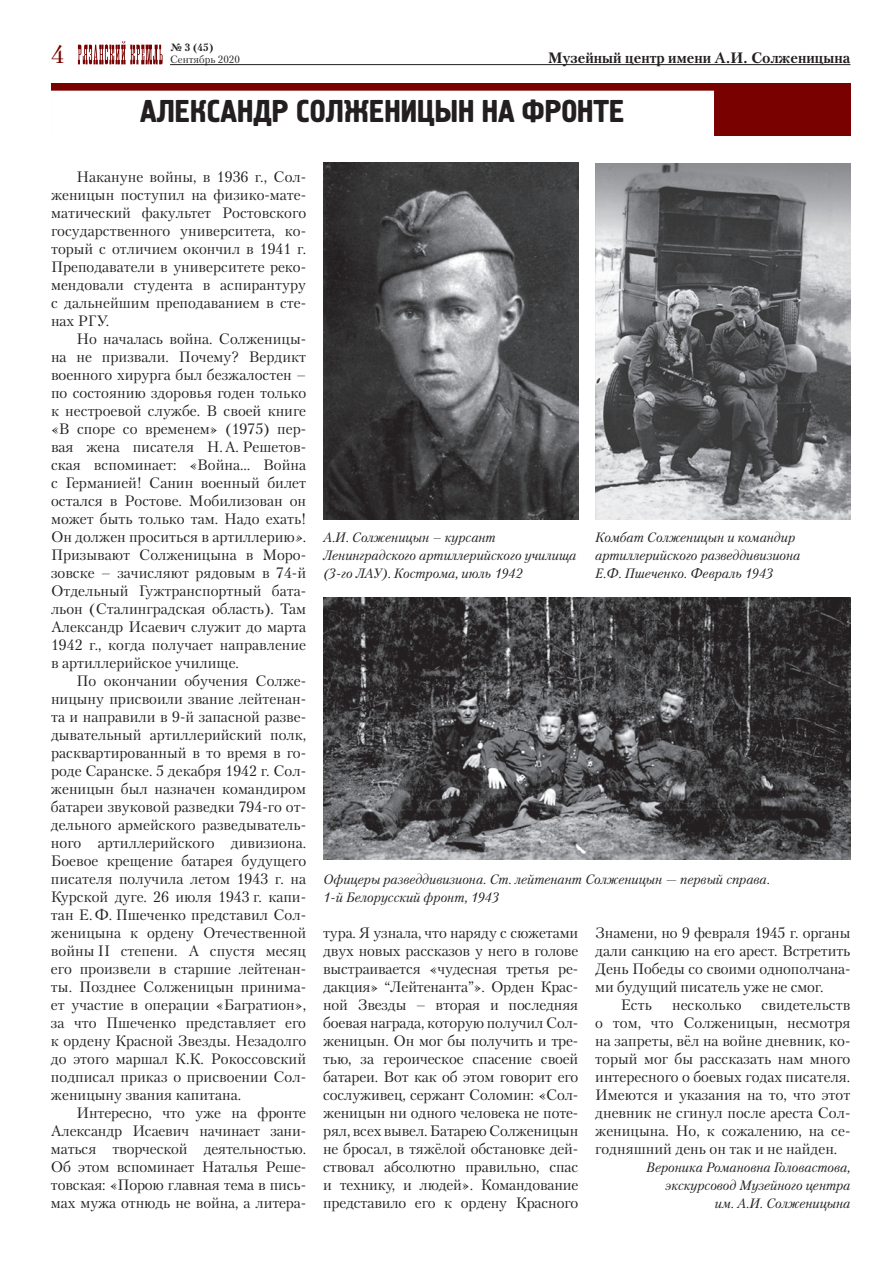
<style>
.page{position:relative;width:893px;height:1263px;background:#fff}
.page>*{position:absolute;margin:0;border:0;box-sizing:border-box;transform-origin:0 0}
.t1{font:31.5px "Hermes C";color:#231f20}
.t2{font:25.5px "Petersburg C";color:#790100}
.t3{font:15px/18px "Petersburg C";color:#231f20;text-align:justify}
.t4{font:700 15px "Petersburg C";color:#231f20}
.t5{font:italic 13.5px/18px "Petersburg C";color:#231f20}
.t6{font:10.5px "Petersburg C";color:#231f20}
.t7{font:700 10.5px "Petersburg C";color:#231f20}
.s1{font-style:italic}
</style>
<div class="page">
<svg style="left:78px;top:41px;width:85px;height:23px"></svg>
<hr style="left:170px;top:64px;width:680px;height:1px;background:#231f20">
<div style="left:51px;top:83px;width:799px;height:53px;background:#790100"></div>
<div style="left:50px;top:91px;width:664px;height:55px;background:#fff"></div>
<img style="left:595px;top:164px;width:256px;height:355px">
<img style="left:323px;top:597px;width:527px;height:263px">
<img style="left:323px;top:162px;width:255px;height:357px">
<h2 class="t2" style="left:51px;top:39px;width:15px">4</h2>
<p class="t7" style="left:170px;top:40px;width:45px">№ 3 (45)</p>
<p class="t4" style="left:548px;top:49px;width:304px">Музейный центр имени А.И. Солженицына</p>
<p class="t6" style="left:170px;top:53px;width:71px">Сентябрь 2020</p>
<h1 class="t1" style="left:140px;top:93px;width:421px">АЛЕКСАНДР СОЛЖЕНИЦЫН НА ФРОНТЕ</h1>
<p class="t3" style="left:51px;top:167px;width:257px;text-indent:26px">Накануне войны, в 1936 г., Сол&shy;женицын поступил на физико-мате&shy;матический факультет Ростовского государственного университета, ко&shy;торый с отличием окончил в 1941 г.<br>Преподаватели в университете реко&shy;мендовали студента в аспирантуру с дальнейшим преподаванием в сте&shy;нах РГУ.</p>
<p class="t3" style="left:51px;top:329px;width:257px;text-indent:26px">Но началась война. Солженицы&shy;на не призвали. Почему? Вердикт военного хирурга был безжалостен – по состоянию здоровья годен только к нестроевой службе. В своей книге «В споре со временем» (1975) пер&shy;вая жена писателя Н.А. Решетов&shy;ская вспоминает: «Война… Война с Германией! Санин военный билет остался в Ростове. Мобилизован он может быть только там. Надо ехать!<br>Он должен проситься в артиллерию<span class="s1">».<br></span>Призывают Солженицына в Моро&shy;зовске – зачисляют рядовым в 74-й Отдельный Гужтранспортный бата&shy;льон (Сталинградская область). Там Александр Исаевич служит до марта 1942 г., когда получает направление в артиллерийское училище.</p>
<p class="t3" style="left:51px;top:671px;width:257px;text-indent:26px">По окончании обучения Солже&shy;ницыну присвоили звание лейтенан&shy;та и направили в 9-й запасной разве&shy;дывательный артиллерийский полк, расквартированный в то время в го&shy;роде Саранске. 5 декабря 1942 г. Сол&shy;женицын был назначен командиром батареи звуковой разведки 794-го от&shy;дельного армейского разведыватель&shy;ного артиллерийского дивизиона.<br>Боевое крещение батарея будущего писателя получила летом 1943 г. на Курской дуге. 26 июля 1943 г. капи&shy;тан Е.Ф. Пшеченко представил Сол&shy;женицына к ордену Отечественной войны II степени. А спустя месяц его произвели в старшие лейтенан&shy;ты. Позднее Солженицын принима&shy;ет участие в операции «Багратион», за что Пшеченко представляет его к ордену Красной Звезды. Незадолго до этого маршал К.К. Рокоссовский подписал приказ о присвоении Сол&shy;женицыну звания капитана.</p>
<p class="t3" style="left:51px;top:1103px;width:257px;text-indent:26px">Интересно, что уже на фронте Александр Исаевич начинает зани&shy;маться творческой деятельностью.<br>Об этом вспоминает Наталья Реше&shy;товская: «Порою главная тема в пись&shy;мах мужа отнюдь не война, а литера-</p>
<p class="t5" style="left:323px;top:528px;width:255px">А.И. Солженицын – курсант<br>Ленинградского артиллерийского училища (3-го ЛАУ). Кострома, июль 1942</p>
<p class="t5" style="left:595px;top:528px;width:207px">Комбат Солженицын и командир артиллерийского разведдивизиона<br>Е.Ф. Пшеченко. Февраль 1943</p>
<p class="t5" style="left:323px;top:870px;width:448px">Офицеры разведдивизиона. Ст. лейтенант Солженицын — первый справа.<br>1-й Белорусский фронт, 1943</p>
<p class="t3" style="left:323px;top:923px;width:257px">тура. Я узнала, что наряду с сюжетами двух новых рассказов у него в голове выстраивается «чудесная третья ре&shy;дакция» “Лейтенанта”»<span class="s1">.</span> Орден Крас&shy;ной Звезды – вторая и последняя боевая награда, которую получил Сол&shy;женицын. Он мог бы получить и тре&shy;тью, за героическое спасение своей батареи. Вот как об этом говорит его сослуживец, сержант Соломин: «Сол&shy;женицын ни одного человека не поте&shy;рял, всех вывел. Батарею Солженицын не бросал, в тяжёлой обстановке дей&shy;ствовал абсолютно правильно, спас и технику, и людей»<span class="s1">.</span> Командование представило его к ордену Красного</p>
<p class="t3" style="left:595px;top:923px;width:257px">Знамени, но 9 февраля 1945 г. органы</p>
<p class="t3" style="left:595px;top:941px;width:257px">дали санкцию на его арест. Встретить</p>
<p class="t3" style="left:595px;top:959px;width:257px">День Победы со своими однополчана-</p>
<p class="t3" style="left:595px;top:977px;width:230px">ми будущий писатель уже не смог.</p>
<p class="t3" style="left:621px;top:995px;width:33px">Есть</p>
<p class="t3" style="left:672px;top:995px;width:71px">несколько</p>
<p class="t3" style="left:595px;top:995px;width:257px;text-indent:166px">свидетельств о том, что Солженицын, несмотря на запреты, вёл на войне дневник, ко&shy;торый мог бы рассказать нам много интересного о боевых годах писателя.<br>Имеются и указания на то, что этот дневник не сгинул после ареста Сол&shy;женицына. Но, к сожалению, на се&shy;годняшний день он так и не найден.</p>
<p class="t5" style="left:646px;top:1158px;width:206px;text-align:right">Вероника Романовна Головастова, экскурсовод Музейного центра им. А.И. Солженицына</p>
</div>
